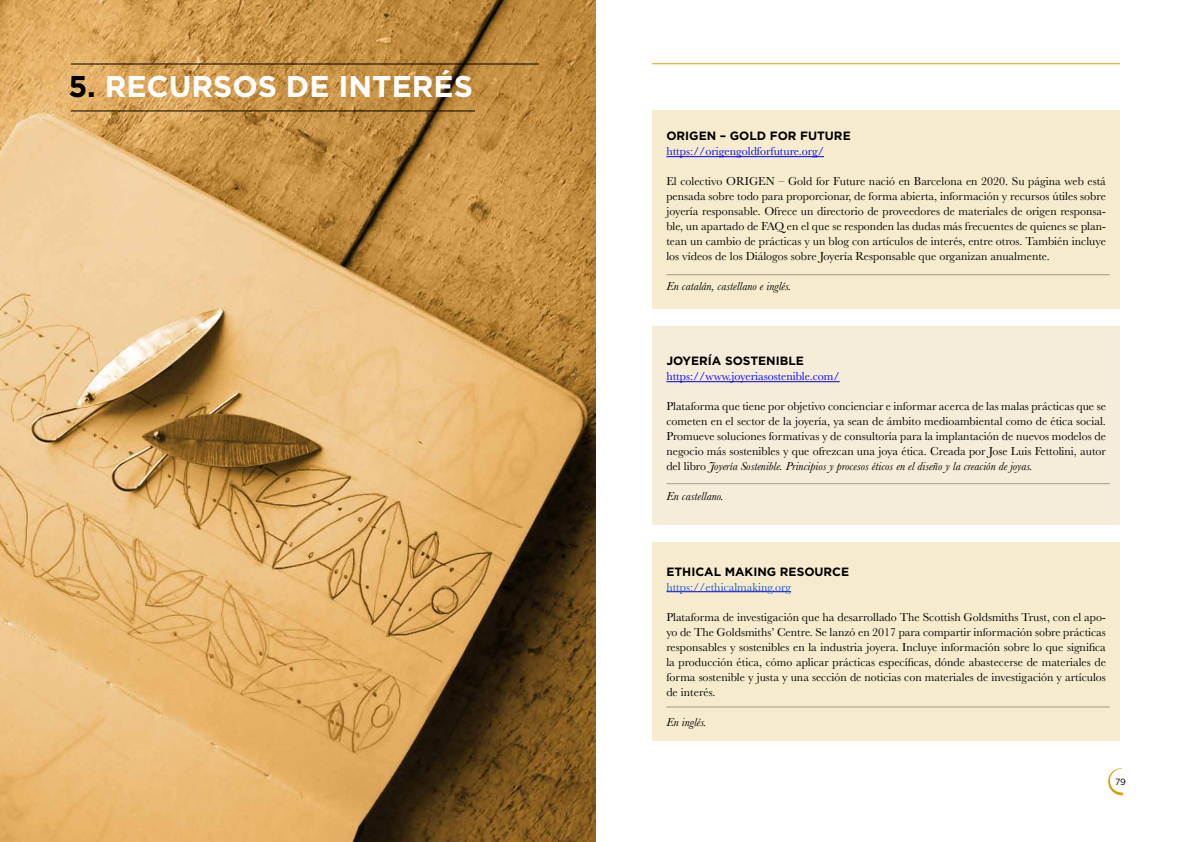
<style>
.page{position:relative;width:1191px;height:842px;background:#fff}
.page>*{position:absolute;margin:0;border:0;box-sizing:border-box;transform-origin:0 0}
.t1{font:700 30px "Gotham";color:#fff}
.t2{font:12px/15px "Baskerville";color:#000;text-align:justify}
.t3{font:12px "Baskerville";color:#00f}
.t4{font:700 12px "Gotham";color:#000}
.t5{font:italic 12px "Baskerville";color:#000}
.t6{font:12px "Baskerville";color:#15c}
.t7{font:9px "Gotham";color:#000}
.s1{color:#000}
.s2{font-style:italic}
</style>
<div class="page">
<svg style="left:1108px;top:768px;width:15px;height:27px"></svg>
<hr style="left:652px;top:63px;width:468px;height:1px;background:#d5a005">
<img style="left:0;top:0;width:595px;height:842px">
<hr style="left:71px;top:63px;width:468px;height:1px;background:#000">
<hr style="left:71px;top:110px;width:404px;height:1px;background:#000">
<div style="left:652px;top:110px;width:468px;height:199px;background:#f6eccd"></div>
<div style="left:652px;top:326px;width:468px;height:199px;background:#f5edd9"></div>
<div style="left:652px;top:542px;width:468px;height:198px;background:#f6eccd"></div>
<hr style="left:666px;top:156px;width:158px;height:1px;background:#00f">
<hr style="left:666px;top:381px;width:173px;height:1px;background:#00f">
<hr style="left:666px;top:591px;width:125px;height:1px;background:#00f">
<hr style="left:666px;top:274px;width:443px;height:1px;background:#000">
<hr style="left:666px;top:483px;width:443px;height:1px;background:#000">
<hr style="left:666px;top:707px;width:443px;height:1px;background:#000">
<h1 class="t1" style="left:68px;top:66px;width:406px"><span class="s1">5.</span> RECURSOS DE INTERÉS</h1>
<p class="t4" style="left:666px;top:128px;width:186px">ORIGEN – GOLD FOR FUTURE</p>
<p class="t3" style="left:666px;top:144px;width:159px">https://origengoldforfuture.org/</p>
<p class="t2" style="left:666px;top:174px;width:441px">El colectivo ORIGEN – Gold for Future nació en Barcelona en 2020. Su página web está pensada sobre todo para proporcionar, de forma abierta, información y recursos útiles sobre joyería responsable. Ofrece un directorio de proveedores de materiales de origen responsa&shy;ble, un apartado de FAQ en el que se responden las dudas más frecuentes de quienes se plan&shy;tean un cambio de prácticas y un blog con artículos de interés, entre otros. También incluye los vídeos de los Diálogos sobre Joyería Responsable que organizan anualmente.</p>
<p class="t5" style="left:666px;top:279px;width:126px">En catalán, castellano e inglés.</p>
<p class="t4" style="left:666px;top:353px;width:139px">JOYERÍA SOSTENIBLE</p>
<p class="t3" style="left:666px;top:369px;width:175px">https://www.joyeriasostenible.com/</p>
<p class="t2" style="left:666px;top:399px;width:441px">Plataforma que tiene por objetivo concienciar e informar acerca de las malas prácticas que se cometen en el sector de la joyería, ya sean de ámbito medioambiental como de ética social.<br>Promueve soluciones formativas y de consultoría para la implantación de nuevos modelos de negocio más sostenibles y que ofrezcan una joya ética. Creada por Jose Luis Fettolini, autor del libro <span class="s2">Joyería Sostenible. Principios y procesos éticos en el diseño y la creación de joyas.</span></p>
<p class="t5" style="left:666px;top:489px;width:59px">En castellano.</p>
<p class="t4" style="left:666px;top:563px;width:184px">ETHICAL MAKING RESOURCE</p>
<p class="t6" style="left:666px;top:579px;width:126px">https://ethicalmaking.org</p>
<p class="t2" style="left:666px;top:609px;width:441px">Plataforma de investigación que ha desarrollado The Scottish Goldsmiths Trust, con el apo&shy;yo de The Goldsmiths’ Centre. Se lanzó en 2017 para compartir información sobre prácticas responsables y sostenibles en la industria joyera. Incluye información sobre lo que significa la producción ética, cómo aplicar prácticas específicas, dónde abastecerse de materiales de forma sostenible y justa y una sección de noticias con materiales de investigación y artículos de interés.</p>
<p class="t5" style="left:666px;top:714px;width:42px">En inglés.</p>
<p class="t7" style="left:1115px;top:775px;width:13px">79</p>
</div>
